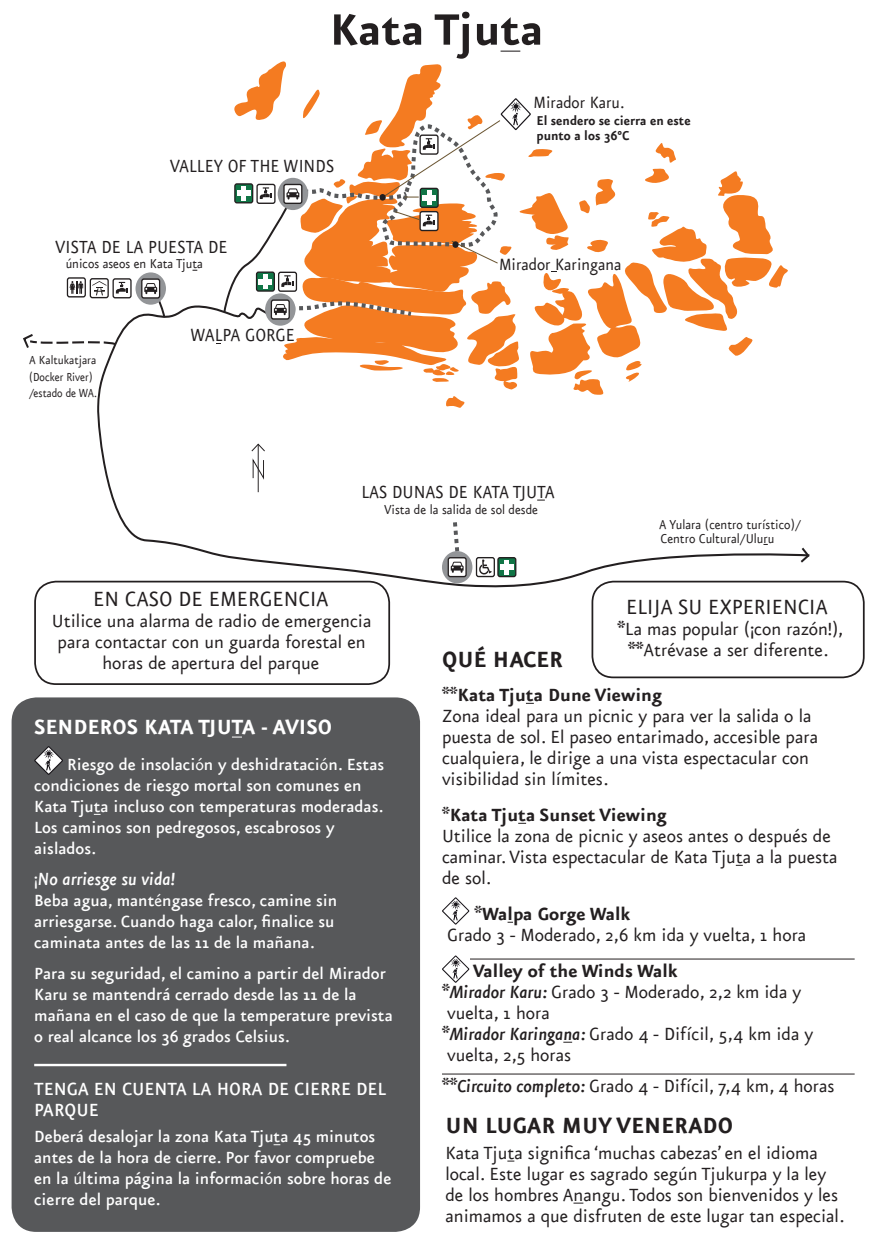
<style>
.page{position:relative;width:874px;height:1241px;background:#fff}
.page>*{position:absolute;margin:0;border:0;box-sizing:border-box;transform-origin:0 0}
.header_uluru{font:700 52.5px "Eureka Sans";color:#231f20}
.body_uluru{font:700 26.25px "Eureka Sans";color:#231f20}
.body_uluru-2{font:24.5px "Eureka Sans";color:#231f20}
.warning_uluru{font:700 24.5px "Eureka Sans";color:#fff}
.body_uluru-3{font:21px/21px "Eureka Sans";color:#231f20}
.warning_uluru-2{font:500 21px/21px "Eureka Sans";color:#fff}
.warning_uluru-3{font:italic 500 21px "Eureka Sans";color:#fff}
.t1{font:20.82px "Eureka Sans";color:#231f20;scale:.94 1}
.t2{font:20.82px "Eureka Sans Regular Caps";color:#231f20;scale:.94 1}
.t3{font:19.43px "Eureka Sans";color:#231f20;scale:.94 1}
.warning_uluru-4{font:500 19.25px/21px "Eureka Sans";color:#fff}
.t4{font:15.22px/13.8px "Eureka Sans";color:#231f20;scale:.94 1}
.t5{font:700 15.22px/14.2px "Eureka Sans";color:#231f20;scale:.94 1}
.t6{font:13.83px/17.5px "Eureka Sans";color:#231f20;scale:.94 1}
.t7{font:13.83px "Eureka Sans";color:#231f20;scale:.89 1}
.s1{font-weight:400}
.s2{font-weight:400;font-style:normal}
.s3{font-weight:700}
.s4{font-weight:500;font-style:italic}
</style>
<div class="page">
<hr style="left:442px;top:958px;width:412px;height:1px;background:#231f20">
<hr style="left:442px;top:1073px;width:412px;height:1px;background:#231f20">
<svg style="left:443px;top:898px;width:25px;height:25px"></svg>
<svg style="left:450px;top:900px;width:11px;height:20px"></svg>
<div style="left:442px;top:955px;width:27px;height:27px;background:#fff"></div>
<svg style="left:443px;top:956px;width:25px;height:25px"></svg>
<svg style="left:450px;top:958px;width:11px;height:20px"></svg>
<div style="left:112px;top:278px;width:19px;height:20px;border:1px solid #231f20;border-radius:2px"></div>
<svg style="left:116px;top:282px;width:12px;height:11px"></svg>
<div style="left:90px;top:278px;width:19px;height:20px;border:1px solid #231f20;border-radius:2px"></div>
<svg style="left:92px;top:281px;width:14px;height:14px"></svg>
<div style="left:67px;top:277px;width:19px;height:20px;border:1px solid #231f20;border-radius:2px"></div>
<svg style="left:70px;top:281px;width:13px;height:13px"></svg>
<svg style="left:97px;top:302px;width:701px;height:289px"></svg>
<svg style="left:135px;top:272px;width:31px;height:32px"></svg>
<div style="left:142px;top:279px;width:17px;height:19px;background:#fff;border-radius:2px"></div>
<div style="left:141px;top:278px;width:19px;height:20px;border:1px solid #231f20;border-radius:2px"></div>
<svg style="left:144px;top:283px;width:22px;height:36px"></svg>
<div style="left:442px;top:551px;width:30px;height:32px;background:#939598;border-radius:50%"></div>
<div style="left:448px;top:557px;width:18px;height:19px;background:#fff;border-radius:2px"></div>
<div style="left:447px;top:557px;width:19px;height:20px;border:1px solid #231f20;border-radius:2px"></div>
<svg style="left:450px;top:561px;width:13px;height:11px"></svg>
<hr style="left:258px;top:444px;width:1px;height:48px;background:#231f20">
<svg style="left:251px;top:443px;width:14px;height:37px"></svg>
<svg style="left:23px;top:332px;width:95px;height:18px"></svg>
<svg style="left:476px;top:557px;width:18px;height:19px"></svg>
<div style="left:475px;top:557px;width:19px;height:20px;border:1px solid #231f20;border-radius:2px"></div>
<svg style="left:478px;top:559px;width:13px;height:16px"></svg>
<svg style="left:798px;top:547px;width:12px;height:16px"></svg>
<svg style="left:450px;top:518px;width:11px;height:35px"></svg>
<div style="left:34px;top:580px;width:356px;height:105px;border:2px solid #231f20;border-radius:21px"></div>
<div style="left:12px;top:697px;width:408px;height:534px;background:#57585a;border-radius:25px"></div>
<hr style="left:34px;top:1063px;width:252px;height:3px;background:#fff">
<svg style="left:35px;top:747px;width:27px;height:26px"></svg>
<svg style="left:43px;top:749px;width:11px;height:21px"></svg>
<svg style="left:216px;top:51px;width:573px;height:358px"></svg>
<div style="left:591px;top:580px;width:273px;height:98px;border:2px solid #231f20;border-radius:21px"></div>
<p class="header_uluru" style="left:329px;top:2px;width:215px">Kata Tjuta</p>
<p class="t1" style="left:170px;top:156px;width:176px">V ALLEY OF THE WINDS</p>
<p class="t1" style="left:55px;top:236px;width:185px">VISTA DE LA PUESTA DE</p>
<p class="t4" style="left:66px;top:257px;width:148px">únicos aseos en Kata Tjuta</p>
<p class="t6" style="left:29px;top:351px;width:73px">A Kaltukatjara (Docker River)</p>
<p class="t7" style="left:29px;top:386px;width:78px">/estado de WA.</p>
<p class="t1" style="left:190px;top:324px;width:112px">W ALPA GORGE</p>
<p class="t3" style="left:533px;top:93px;width:99px">Mirador Karu.</p>
<p class="t5" style="left:536px;top:114px;width:165px">El sendero se cierra en este punto a los 36°C</p>
<p class="t3" style="left:499px;top:254px;width:132px">Mirador Karingana</p>
<p class="t2" style="left:361px;top:481px;width:207px">LAS DUNAS DE KATA TJUTA</p>
<p class="t4" style="left:384px;top:503px;width:165px">Vista de la salida de sol desde</p>
<p class="t4" style="left:659px;top:518px;width:152px">A Yulara (centro turístico)/<br>Centro Cultural/Uluru</p>
<p class="body_uluru-2" style="left:93px;top:586px;width:237px">EN CASO DE EMERGENCIA</p>
<p class="body_uluru-3" style="left:52px;top:611px;width:321px;text-align:center">Utilice una alarma de radio de emergencia para contactar con un guarda forestal en horas de apertura del parque</p>
<p class="warning_uluru" style="left:34px;top:714px;width:299px">SENDEROS KATA TJUTA - AVISO</p>
<p class="warning_uluru-4" style="left:34px;top:754px;width:351px;text-indent:33px">Riesgo de insolaci<span class="s1">ó</span>n y deshidrataci<span class="s1">ó</span>n. Estas condiciones de riesgo mortal son comunes en Kata Tjuta incluso con temperaturas moderadas.<br>Los caminos son pedregosos, escabrosos y aislados.</p>
<p class="warning_uluru-3" style="left:34px;top:868px;width:143px"><span class="s2">¡</span>No arriesge su vida!</p>
<p class="warning_uluru-4" style="left:34px;top:890px;width:304px">Beba agua, mant<span class="s1">é</span>ngase fresco, camine sin arriesgarse. Cuando haga calor, finalice su caminata antes de las 11 de la mañana.</p>
<p class="warning_uluru-4" style="left:34px;top:963px;width:360px">Para su seguridad, el camino a partir del Mirador Karu se mantendrá cerrado desde las 11 de la mañana en el caso de que la temperature prevista o real alcance los 36 grados Celsius.</p>
<p class="warning_uluru-2" style="left:34px;top:1078px;width:353px">TENGA EN CUENTA LA HORA DE CIERRE DEL<br>PARQUE</p>
<p class="warning_uluru-4" style="left:34px;top:1126px;width:358px">Deberá desalojar la zona Kata Tjuta 45 minutos antes de la hora de cierre. Por favor compruebe en la <span class="s1">ú</span>ltima página la informaci<span class="s1">ó</span>n sobre horas de cierre del parque.</p>
<p class="body_uluru" style="left:442px;top:646px;width:123px">QUÉ HACER</p>
<p class="body_uluru-2" style="left:626px;top:595px;width:203px">ELIJA SU EXPERIENCIA</p>
<p class="body_uluru-3" style="left:617px;top:619px;width:227px;text-align:center"><span class="s3">*</span>La mas popular (¡con razón!), <span class="s3">**</span>Atrévase a ser diferente.</p>
<p class="body_uluru-3" style="left:442px;top:684px;width:377px"><span class="s3">**Kata Tjuta Dune Viewing<br></span>Zona ideal para un picnic y para ver la salida o la puesta de sol. El paseo entarimado, accesible para cualquiera, le dirige a una vista espectacular con visibilidad sin límites.</p>
<p class="body_uluru-3" style="left:442px;top:804px;width:397px"><span class="s3">*Kata Tjuta Sunset Viewing<br></span>Utilice la zona de picnic y aseos antes o después de caminar. Vista espectacular de Kata Tjuta a la puesta de sol.</p>
<p class="body_uluru-3" style="left:447px;top:903px;width:360px;text-indent:27px"><span class="s3">*Walpa Gorge Walk<br></span>Grado 3 - Moderado, 2,6 km ida y vuelta, 1 hora</p>
<p class="body_uluru-3" style="left:442px;top:960px;width:372px;text-indent:31px"><span class="s3">Valley of the Winds Walk<br>*</span><span class="s4">Mirador Karu:</span> Grado 3 - Moderado, 2,2 km ida y vuelta, 1 hora<br><span class="s3">*</span><span class="s4">Mirador Karingana:</span> Grado 4 - Difícil, 5,4 km ida y vuelta, 2,5 horas</p>
<p class="body_uluru-3" style="left:442px;top:1075px;width:394px"><span class="s3">**</span><span class="s4">Circuito completo:</span> Grado 4 - Difícil, 7,4 km, 4 horas</p>
<p class="body_uluru" style="left:445px;top:1110px;width:289px">UN LUGAR MUY VENERADO</p>
<p class="body_uluru-3" style="left:445px;top:1142px;width:400px">Kata Tjuta significa ‘muchas cabezas’ en el idioma local. Este lugar es sagrado según Tjukurpa y la ley de los hombres Anangu. Todos son bienvenidos y les animamos a que disfruten de este lugar tan especial.</p>
</div>
